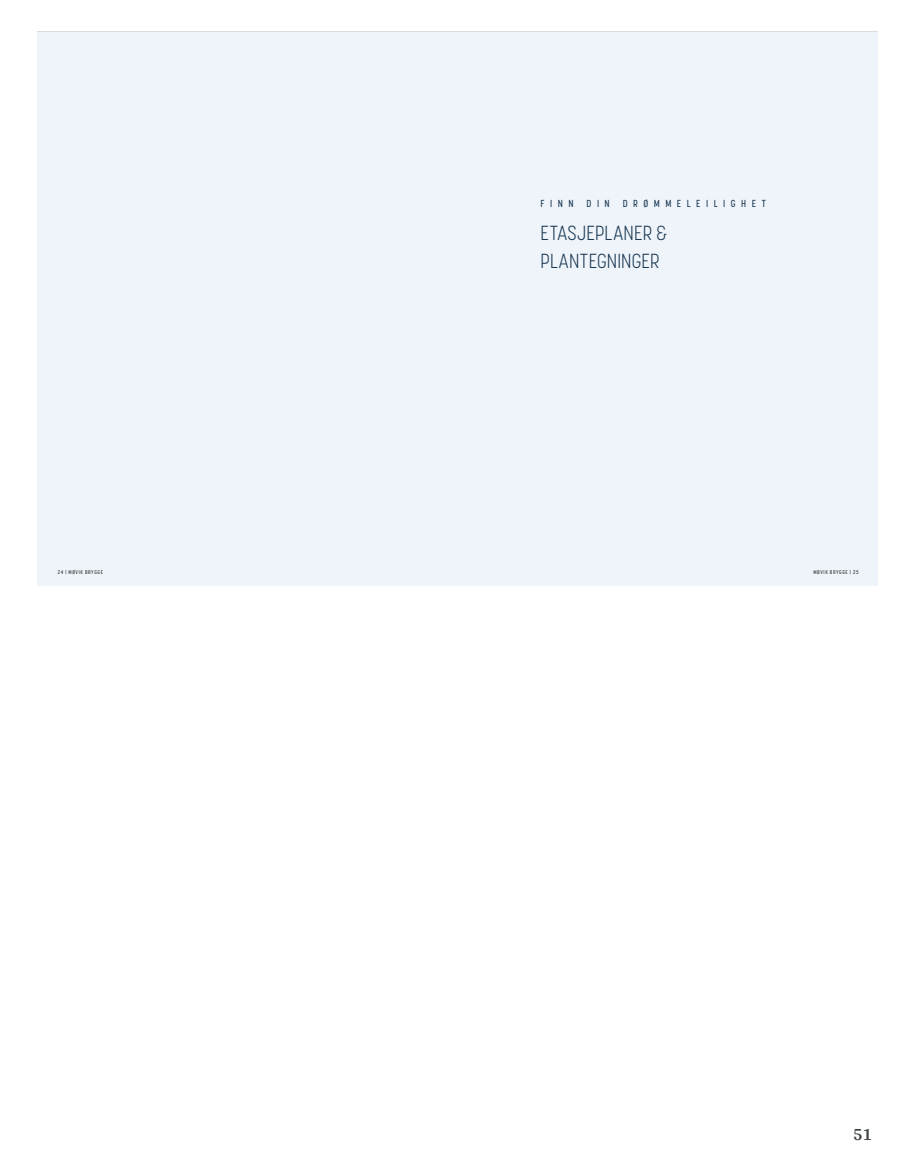
<style>
.page{position:relative;width:915px;height:1172px;background:#fff}
.page>*{position:absolute;margin:0;border:0;box-sizing:border-box;transform-origin:0 0}
.t1{font:300 20.25px/28.3px "Korolev Condensed";letter-spacing:.015em;color:#1a3853}
.t2{font:700 18px "Arya";color:#414749}
.t3{font:500 10.05px "Korolev Condensed";letter-spacing:.54em;color:#1a3853}
.t4{font:500 5.4px "Korolev Condensed";letter-spacing:.115em;color:#282827}
</style>
<div class="page">
<div style="left:37px;top:32px;width:840px;height:553px;background:#eff4fa"></div>
<h3 class="t3" style="left:540px;top:198px;width:35px">FINN</h3>
<h3 class="t3" style="left:586px;top:198px;width:25px">DIN</h3>
<h3 class="t3" style="left:622px;top:198px;width:144px">DRØMMELEILIGHET</h3>
<h1 class="t1" style="left:540px;top:219px;width:128px">ETASJEPLANER &amp;<br>PLANTEGNINGER</h1>
<p class="t4" style="left:58px;top:569px;width:47px">24 | MØVIK BRYGGE</p>
<p class="t4" style="left:813px;top:569px;width:47px">MØVIK BRYGGE | 25</p>
<h2 class="t2" style="left:852px;top:1123px;width:21px">51</h2>
</div>
